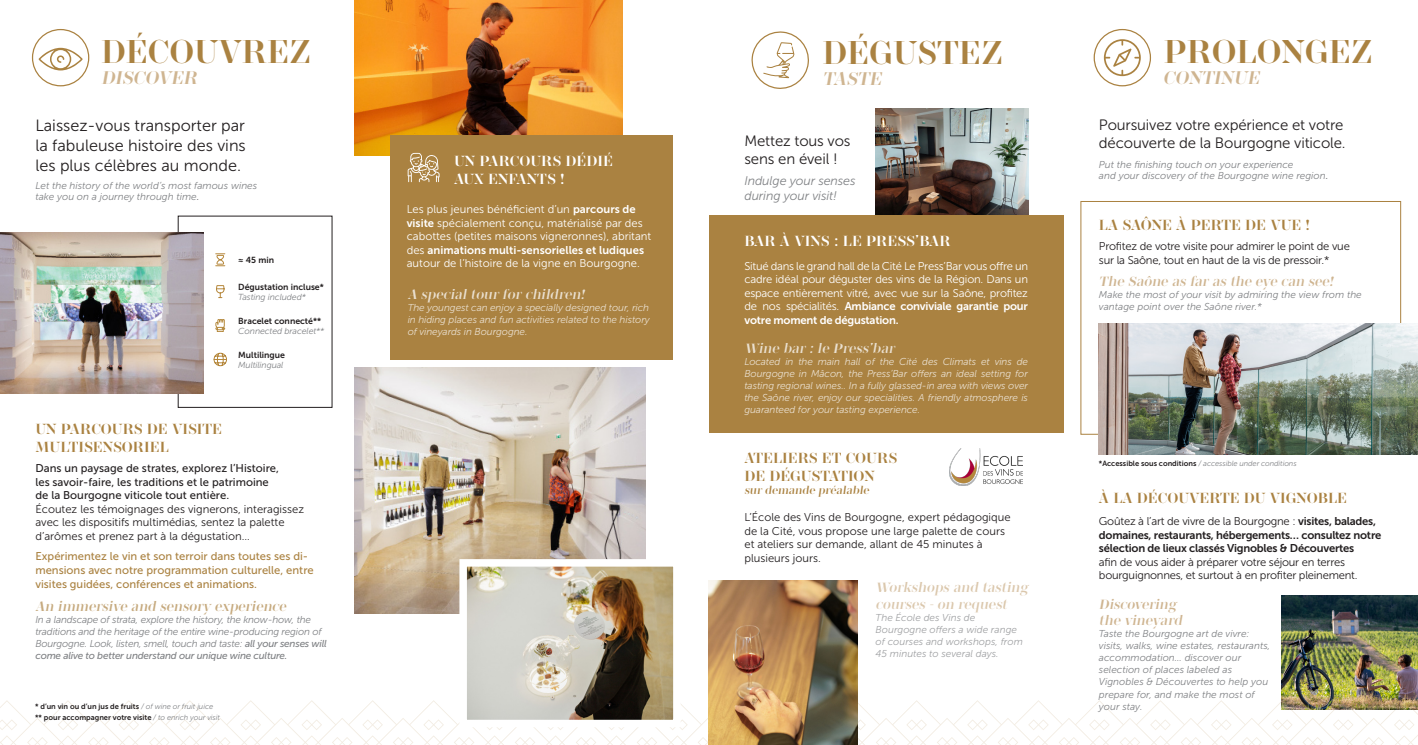
<style>
.page{position:relative;width:1418px;height:745px;background:#fff}
.page>*{position:absolute;margin:0;border:0;box-sizing:border-box;transform-origin:0 0}
.t1{font:33.75px "Stardom";color:#aa8241}
.t2{font:italic 18.75px "Stardom";color:#cfb591}
.t3{font:16.25px/20px "Museo Sans 300";color:#231f20;text-align:justify}
.t4{font:15px/18px "Stardom";color:#aa8241}
.t5{font:15px/18px "Museo Sans 300";letter-spacing:-.01em;color:#231f20}
.t6{font:15px/18px "Stardom";color:#fff}
.t7{font:italic 13.75px/16.5px "Stardom";color:#cfb591}
.t8{font:italic 13.75px "Stardom";color:#fff}
.t9{font:italic 13.75px "Stardom";color:#c6aa7f}
.t10{font:italic 12.5px/15px "Museo Sans 300";letter-spacing:-.01em;color:#808285}
.t11{font:11.25px/13.5px "Museo Sans 300";color:#fff;text-align:justify}
.t12{font:11.25px/13.5px "Museo Sans 300";color:#231f20}
.t13{font:11.25px/13.5px "Museo Sans 300";letter-spacing:-.02em;color:#231f20}
.t14{font:11.25px/13.5px "Museo Sans 500";color:#aa8241}
.t15{font:11.25px "Stardom";color:#aa8241}
.t16{font:italic 10px/12px "Museo Sans 300";color:#808285}
.t17{font:italic 10px/12px "Museo Sans 300";letter-spacing:-.01em;color:#fff;text-align:justify}
.t18{font:italic 10px/12px "Museo Sans 300";letter-spacing:-.02em;color:#808285}
.t19{font:italic 8.75px/10.5px "Museo Sans 300";letter-spacing:-.01em;color:#808285}
.t20{font:8.75px/10.5px "Museo Sans 700";color:#231f20}
.t21{font:7.5px "Museo Sans 700";color:#231f20}
.t22{font:italic 7.5px "Museo Sans 300";letter-spacing:-.01em;color:#808285}
.s1{font-size:12.5px}
.s2{font-family:"Museo Sans 300";font-style:italic;color:#808285}
.s3{font-family:"Museo Sans 700";font-style:normal;color:#231f20}
.s4{font-family:"Museo Sans 500"}
.s5{font-family:"Museo Sans 700"}
</style>
<div class="page">
<img style="left:875px;top:108px;width:153px;height:108px">
<div style="left:709px;top:216px;width:354px;height:216px;background:#aa8241"></div>
<svg style="left:215px;top:253px;width:10px;height:13px"></svg>
<svg style="left:214px;top:353px;width:13px;height:13px"></svg>
<svg style="left:215px;top:319px;width:10px;height:13px"></svg>
<svg style="left:216px;top:285px;width:8px;height:13px"></svg>
<svg style="left:857px;top:699px;width:560px;height:45px"></svg>
<img style="left:0;top:232px;width:203px;height:162px">
<div style="left:32px;top:29px;width:57px;height:57px;border:1px solid #aa8241;border-radius:50%"></div>
<svg style="left:39px;top:48px;width:44px;height:22px"></svg>
<svg style="left:751px;top:31px;width:58px;height:58px"></svg>
<img style="left:732px;top:580px;width:125px;height:164px">
<div style="left:1093px;top:29px;width:58px;height:57px;border:1px solid #aa8241;border-radius:50%"></div>
<svg style="left:1103px;top:39px;width:37px;height:37px"></svg>
<img style="left:354px;top:367px;width:292px;height:188px">
<svg style="left:0;top:555px;width:732px;height:189px"></svg>
<img style="left:354px;top:0;width:269px;height:155px">
<img style="left:949px;top:448px;width:73px;height:37px">
<div style="left:390px;top:135px;width:283px;height:224px;background:#aa8241"></div>
<svg style="left:407px;top:153px;width:32px;height:29px"></svg>
<img style="left:1281px;top:595px;width:136px;height:114px">
<img style="left:1098px;top:323px;width:319px;height:131px">
<p class="t1" style="left:101px;top:31px;width:212px">DÉCOUVREZ</p>
<p class="t2" style="left:101px;top:66px;width:101px">DISCOVER</p>
<p class="t3" style="left:35px;top:115px;width:212px">Laissez-vous transporter par la fabuleuse histoire des vins les plus célèbres au monde.</p>
<p class="t16" style="left:35px;top:180px;width:223px;line-height:11.2px">Let the history of the world’s most famous wines take you on a journey through time<span class="s1">.</span></p>
<p class="t20" style="left:238px;top:254px;width:37px">≈ 45 min</p>
<p class="t20" style="left:238px;top:281px;width:87px">Dégustation incluse*<br><span class="s2">Tasting included*</span></p>
<p class="t19" style="left:238px;top:315px;width:88px"><span class="s3">Bracelet connecté**<br></span>Connected bracelet**</p>
<p class="t19" style="left:238px;top:349px;width:48px"><span class="s3">Multilingue<br></span>Multilingual</p>
<p class="t4" style="left:35px;top:419px;width:188px">UN PARCOURS DE VISITE<br>MULTISENSORIEL</p>
<p class="t12" style="left:35px;top:461px;width:270px"><span class="s4">Dans un paysage de strates, explorez l’Histoire,<br>les savoir-faire, les traditions et le patrimoine<br>de la Bourgogne viticole tout entière.<br></span>Écoutez les témoignages des vignerons, interagissez avec les dispositifs multimédias, sentez la palette d’arômes et prenez part à la dégustation…</p>
<p class="t14" style="left:35px;top:549px;width:280px">Expérimentez le vin et son terroir dans toutes ses di&shy;mensions avec notre programmation culturelle, entre visites guidées, conférences et animations.</p>
<p class="t9" style="left:35px;top:598px;width:255px">An immersive and sensory experience</p>
<p class="t18" style="left:35px;top:613px;width:293px">In a landscape of strata, explore the history, the know-how, the traditions and the heritage of the entire wine-producing region of Bourgogne. Look, listen, smell, touch and taste: <span class="s4">all your senses will come alive to better understand our unique wine culture.</span></p>
<p class="t21" style="left:35px;top:701px;width:179px">* d’un vin ou d’un jus de fruits <span class="s2">/ of wine or fruit juice</span></p>
<p class="t21" style="left:35px;top:712px;width:186px">** pour accompagner votre visite <span class="s2">/ to enrich your visit</span></p>
<p class="t6" style="left:454px;top:151px;width:160px">UN PARCOURS DÉDIÉ<br>AUX ENFANTS !</p>
<p class="t11" style="left:407px;top:202px;width:246px;text-align:left">Les plus jeunes bénéficient d’un <span class="s5">parcours de visite</span> spécialement conçu, matérialisé par des cabottes (petites maisons vigneronnes), abritant des <span class="s5">animations multi-sensorielles et ludiques </span>autour de l’histoire de la vigne en Bourgogne.</p>
<h3 class="t8" style="left:407px;top:286px;width:181px">A special tour for children!</h3>
<p class="t17" style="left:407px;top:302px;width:244px">The youngest can enjoy a specially designed tour, rich in hiding places and fun activities related to the history of vineyards in Bourgogne.</p>
<p class="t1" style="left:822px;top:33px;width:182px">DÉGUSTEZ</p>
<p class="t2" style="left:822px;top:68px;width:64px">TASTE</p>
<p class="t5" style="left:744px;top:132px;width:108px">Mettez tous vos sens en éveil !</p>
<p class="t10" style="left:744px;top:173px;width:113px">Indulge your senses during your visit!</p>
<p class="t6" style="left:744px;top:231px;width:208px">BAR À VINS : LE PRESS’BAR</p>
<p class="t11" style="left:744px;top:259px;width:285px">Situé dans le grand hall de la Cité Le Press’Bar vous offre un cadre idéal pour déguster des vins de la Région. Dans un espace entièrement vitré, avec vue sur la Saône, profitez de nos spécialités. <span class="s5">Ambiance conviviale garantie pour votre moment de dégustation.</span></p>
<h3 class="t8" style="left:744px;top:340px;width:154px">Wine bar : le Press’bar</h3>
<p class="t17" style="left:744px;top:355px;width:285px">Located in the main hall of the Cité des Climats et vins de Bourgogne in Mâcon, the Press’Bar offers an ideal setting for tasting regional wines.. In a fully glassed-in area with views over the Saône river, enjoy our specialities. A friendly atmosphere is guaranteed for your tasting experience.</p>
<p class="t4" style="left:744px;top:448px;width:154px">ATELIERS ET COURS<br>DE DÉGUSTATION</p>
<p class="t15" style="left:744px;top:483px;width:128px">sur demande préalable</p>
<p class="t12" style="left:744px;top:510px;width:268px">L’École des Vins de Bourgogne, expert pédagogique de la Cité, vous propose une large palette de cours et ateliers sur demande, allant de 45 minutes à plusieurs jours.</p>
<h3 class="t7" style="left:875px;top:579px;width:157px">Workshops and tasting courses - on request</h3>
<p class="t16" style="left:875px;top:611px;width:149px">The École des Vins de<br>Bourgogne offers a wide range of courses and workshops, from<br>45 minutes to several days.</p>
<p class="t1" style="left:1163px;top:31px;width:211px">PROLONGEZ</p>
<p class="t2" style="left:1162px;top:66px;width:102px">CONTINUE</p>
<p class="t5" style="left:1098px;top:115px;width:248px">Poursuivez votre expérience et votre découverte de la Bourgogne viticole.</p>
<p class="t16" style="left:1098px;top:158px;width:231px;line-height:11.2px">Put the finishing touch on your experience<br>and your discovery of the Bourgogne wine region<span class="s1">.</span></p>
<p class="t4" style="left:1098px;top:215px;width:212px">LA SAÔNE À PERTE DE VUE !</p>
<p class="t13" style="left:1098px;top:239px;width:252px">Profitez de votre visite pour admirer le point de vue sur la Saône, tout en haut de la vis de pressoir.*</p>
<p class="t7" style="left:1098px;top:273px;width:239px">The Saône as far as the eye can see!</p>
<p class="t16" style="left:1098px;top:288px;width:264px">Make the most of your visit by admiring the view from the vantage point over the Saône river.*</p>
<p class="t22" style="left:1098px;top:459px;width:199px"><span class="s3">*Accessible sous conditions</span> / accessible under conditions</p>
<p class="t4" style="left:1098px;top:488px;width:249px">À LA DÉCOUVERTE DU VIGNOBLE</p>
<p class="t13" style="left:1098px;top:514px;width:284px">Goûtez à l’art de vivre de la Bourgogne : <span class="s5">visites, balades, domaines, restaurants, hébergements… consultez notre sélection de lieux classés Vignobles &amp; Découvertes<br></span>afin de vous aider à préparer votre séjour en terres bourguignonnes, et surtout à en profiter pleinement.</p>
<p class="t7" style="left:1098px;top:595px;width:82px">Discovering</p>
<p class="t7" style="left:1098px;top:612px;width:88px">the vineyard</p>
<p class="t16" style="left:1098px;top:627px;width:173px">Taste the Bourgogne art de vivre: visits, walks, wine estates, restaurants, accommodation… discover our selection of places labeled as<br>Vignobles &amp; Découvertes to help you prepare for, and make the most of your stay.</p>
</div>
